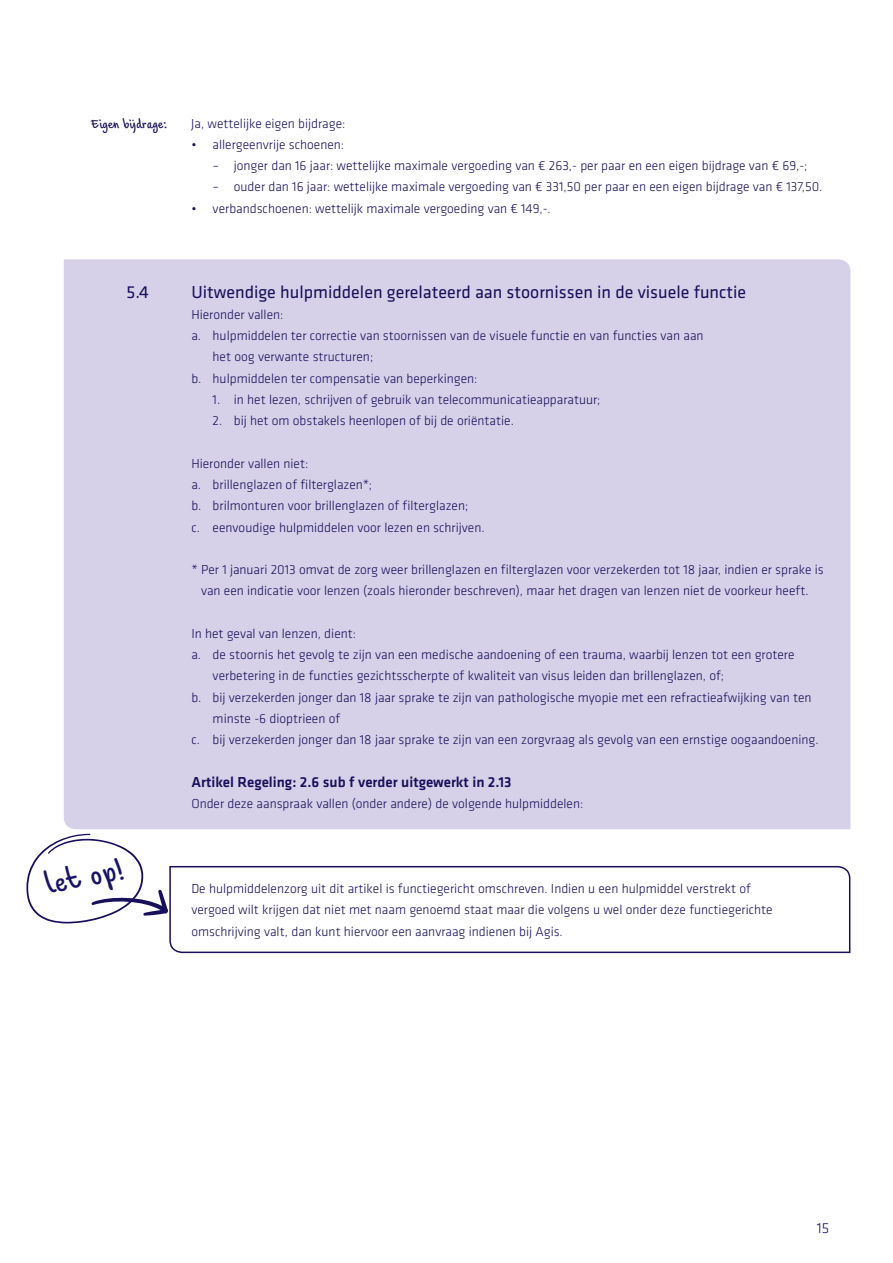
<style>
.page{position:relative;width:893px;height:1263px;background:#fff}
.page>*{position:absolute;margin:0;border:0;box-sizing:border-box;transform-origin:0 0}
.t1{font:91.5px "Agis Script";color:#18105a}
.t2{font:31.5px "Agis Script";color:#191364}
.t3{font:18px "Agis Klavika";color:#18105a}
.t4{font:500 15px "Agis Klavika";color:#18105a}
.t5{font:300 15px "Agis Klavika";color:#18105a}
.t6{font:300 13.5px/21.3px "Agis Klavika";color:#18105a}
.t7{font:13.5px "Agis Script";letter-spacing:-.005em;color:#18105a}
</style>
<div class="page">
<div style="left:64px;top:259px;width:786px;height:570px;background:#d6d1e8"></div>
<svg style="left:169px;top:866px;width:681px;height:87px"></svg>
<svg style="left:91px;top:889px;width:77px;height:27px"></svg>
<p class="t7" style="left:92px;top:114px;width:77px">Eigen bijdrage:</p>
<p class="t6" style="left:191px;top:112px;width:156px">Ja, wettelijke eigen bijdrage:</p>
<p class="t6" style="left:191px;top:134px;width:154px">• allergeenvrije schoenen:</p>
<p class="t6" style="left:213px;top:155px;width:596px">– jonger dan 16 jaar: wettelijke maximale vergoeding van € 263,- per paar en een eigen bijdrage van € 69,-;</p>
<p class="t6" style="left:213px;top:176px;width:611px">– ouder dan 16 jaar: wettelijke maximale vergoeding van € 331,50 per paar en een eigen bijdrage van € 137,50.</p>
<p class="t6" style="left:191px;top:197px;width:361px">• verbandschoenen: wettelijk maximale vergoeding van € 149,-.</p>
<h3 class="t3" style="left:126px;top:280px;width:24px">5.4</h3>
<h3 class="t3" style="left:191px;top:280px;width:556px">Uitwendige hulpmiddelen gerelateerd aan stoornissen in de visuele functie</h3>
<p class="t6" style="left:191px;top:304px;width:94px">Hieronder vallen:</p>
<p class="t6" style="left:191px;top:325px;width:514px">a. hulpmiddelen ter correctie van stoornissen van de visuele functie en van functies van aan</p>
<p class="t6" style="left:213px;top:346px;width:162px">het oog verwante structuren;</p>
<p class="t6" style="left:191px;top:367px;width:288px">b. hulpmiddelen ter compensatie van beperkingen:</p>
<p class="t6" style="left:213px;top:389px;width:389px">1. in het lezen, schrijven of gebruik van telecommunicatieapparatuur;</p>
<p class="t6" style="left:213px;top:410px;width:303px">2. bij het om obstakels heenlopen of bij de oriëntatie.</p>
<p class="t6" style="left:191px;top:452px;width:295px">Hieronder vallen niet:<br>a. brillenglazen of filterglazen*;<br>b. brilmonturen voor brillenglazen of filterglazen;<br>c. eenvoudige hulpmiddelen voor lezen en schrijven.</p>
<p class="t6" style="left:191px;top:559px;width:634px;text-align:center">* Per 1 januari 2013 omvat de zorg weer brillenglazen en filterglazen voor verzekerden tot 18 jaar, indien er sprake is van een indicatie voor lenzen (zoals hieronder beschreven), maar het dragen van lenzen niet de voorkeur heeft.</p>
<p class="t6" style="left:191px;top:623px;width:166px">In het geval van lenzen, dient:</p>
<p class="t6" style="left:191px;top:644px;width:605px">a. de stoornis het gevolg te zijn van een medische aandoening of een trauma, waarbij lenzen tot een grotere</p>
<p class="t6" style="left:213px;top:665px;width:513px">verbetering in de functies gezichtsscherpte of kwaliteit van visus leiden dan brillenglazen, of;</p>
<p class="t6" style="left:191px;top:686px;width:622px">b. bij verzekerden jonger dan 18 jaar sprake te zijn van pathologische myopie met een refractieafwijking van ten</p>
<p class="t6" style="left:213px;top:708px;width:129px">minste -6 dioptrieen of</p>
<p class="t6" style="left:191px;top:729px;width:629px">c. bij verzekerden jonger dan 18 jaar sprake te zijn van een zorgvraag als gevolg van een ernstige oogaandoening.</p>
<p class="t4" style="left:191px;top:771px;width:322px">Artikel Regeling: 2.6 sub f verder uitgewerkt in 2.13</p>
<p class="t6" style="left:191px;top:793px;width:394px">Onder deze aanspraak vallen (onder andere) de volgende hulpmiddelen:</p>
<h1 class="t1" style="left:21px;top:811px;width:130px">#O1</h1>
<h2 class="t2" style="left:42px;top:862px;width:82px;rotate:-11deg">let op!</h2>
<p class="t6" style="left:191px;top:878px;width:583px">De hulpmiddelenzorg uit dit artikel is functiegericht omschreven. Indien u een hulpmiddel verstrekt of vergoed wilt krijgen dat niet met naam genoemd staat maar die volgens u wel onder deze functiegerichte omschrijving valt, dan kunt hiervoor een aanvraag indienen bij Agis.</p>
<p class="t5" style="left:817px;top:1219px;width:14px">15</p>
</div>
